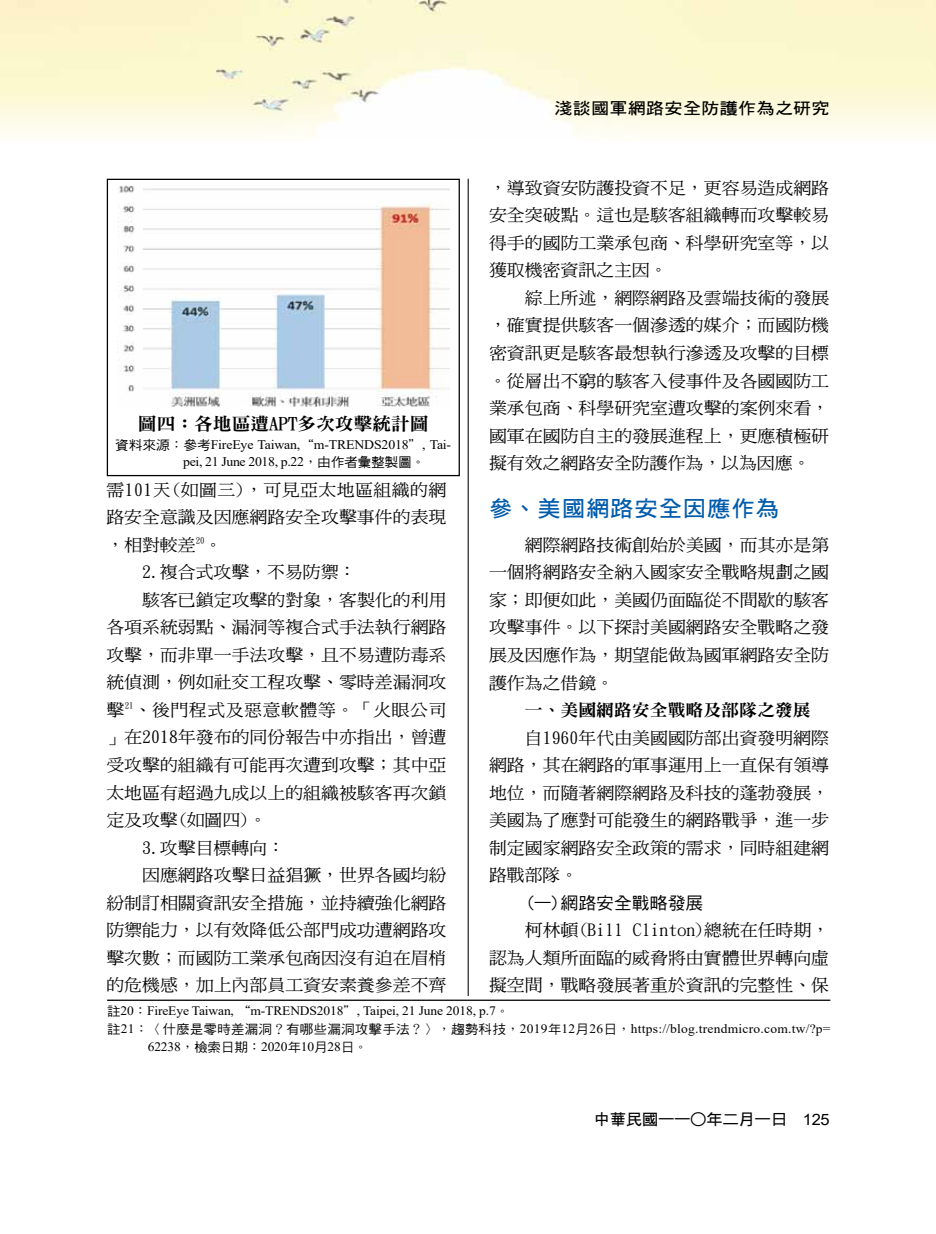
<style>
.page{position:relative;width:936px;height:1234px;background:#fff}
.page>*{position:absolute;margin:0;border:0;box-sizing:border-box;transform-origin:0 0}
.t1{font:22.2px "DF Hei Bd HK BF";letter-spacing:.035em;color:#005bac;scale:1.05 1}
.t2{font:17.85px "DFN Ming XB HK BF";color:#000;scale:1.05 1}
.t3{font:16.95px/27.5px "DF Ming Md HK BF";color:#000;text-align:justify;scale:1.05 1}
.t4{font:16.95px "DF Ming Md HK BF";letter-spacing:.025em;color:#000;scale:1.05 1}
.t5{font:16.95px "DF Ming Md HK BF";letter-spacing:.03em;color:#000;scale:1.05 1}
.t6{font:16.95px "DFN Ming XB HK BF";color:#000;scale:1.05 1}
.t7{font:16.95px "DF Hei Md HK BF";color:#000;scale:1.05 1}
.t8{font:16.2px "DF Hei Bd HK BF";letter-spacing:.02em;color:#000;scale:1.11 1}
.t9{font:15.6px "DF Hei Bd HK BF";letter-spacing:-.025em;color:#000;scale:1.05 1}
.t10{font:13.05px/16.5px "Times New Roman";letter-spacing:-.01em;color:#000;scale:1.05 1}
.t11{font:12.9px "Times New Roman";letter-spacing:-.01em;color:#000;scale:1.05 1}
.t12{font:12.9px "Times New Roman";letter-spacing:.02em;color:#000;scale:1.05 1}
.s1{font-family:"DF Hei Md HK BF"}
.s2{font-family:"DF Kai Shu SB Estd BF"}
.s3{font-family:"DFN Hei XB HK BF"}
.s4{font-family:"Arial"}
</style>
<div class="page">
<img style="left:0;top:0;width:935px;height:137px">
<hr style="left:467px;top:179px;width:1px;height:871px;background:#000">
<img style="left:117px;top:185px;width:332px;height:222px">
<div style="left:107px;top:179px;width:353px;height:297px;border:1px solid #000"></div>
<div style="left:107px;top:995px;width:723px;height:62px;background:#fff"></div>
<hr style="left:107px;top:999px;width:723px;height:1px;background:#000">
<p class="t2" style="left:138px;top:414px;width:278px">圖四：各地區遭APT多次攻擊統計圖</p>
<p class="t10" style="left:183px;top:436px;width:257px;text-indent:-68px"><span class="s1">資料來源</span><span class="s2">：</span><span class="s1">參考</span>FireEye Taiwan,<span class="s2">“</span>m-TRENDS2018<span class="s2">＂</span>, Tai&shy;pei, 21 June 2018, p.22<span class="s2">，</span><span class="s1">由作者彙整製圖</span><span class="s2">。</span></p>
<p class="t4" style="left:106px;top:481px;width:325px">需101天(如圖三)，可見亞太地區組織的網</p>
<p class="t3" style="left:106px;top:503px;width:325px">路安全意識及因應網路安全攻擊事件的表現</p>
<p class="t3" style="left:106px;top:530px;width:112px">，相對較差<sup>20</sup>。</p>
<p class="t3" style="left:142px;top:558px;width:205px">2.複合式攻擊，不易防禦：</p>
<p class="t3" style="left:142px;top:585px;width:291px">駭客已鎖定攻擊的對象，客製化的利用</p>
<p class="t3" style="left:106px;top:613px;width:325px">各項系統弱點、漏洞等複合式手法執行網路</p>
<p class="t3" style="left:106px;top:640px;width:325px">攻擊，而非單一手法攻擊，且不易遭防毒系</p>
<p class="t3" style="left:106px;top:668px;width:325px">統偵測，例如社交工程攻擊、零時差漏洞攻</p>
<p class="t5" style="left:106px;top:701px;width:325px">擊<sup>21</sup>、後門程式及惡意軟體等。「火眼公司</p>
<p class="t3" style="left:106px;top:723px;width:325px">」在2018年發布的同份報告中亦指出，曾遭</p>
<p class="t3" style="left:106px;top:751px;width:325px">受攻擊的組織有可能再次遭到攻擊；其中亞</p>
<p class="t3" style="left:106px;top:778px;width:325px">太地區有超過九成以上的組織被駭客再次鎖</p>
<p class="t3" style="left:106px;top:806px;width:154px">定及攻擊(如圖四)。</p>
<p class="t3" style="left:142px;top:833px;width:137px">3.攻擊目標轉向：</p>
<p class="t3" style="left:142px;top:861px;width:291px">因應網路攻擊日益猖獗，世界各國均紛</p>
<p class="t3" style="left:106px;top:888px;width:325px">紛制訂相關資訊安全措施，並持續強化網路</p>
<p class="t3" style="left:106px;top:916px;width:325px">防禦能力，以有效降低公部門成功遭網路攻</p>
<p class="t3" style="left:106px;top:943px;width:325px">擊次數；而國防工業承包商因沒有迫在眉梢</p>
<p class="t3" style="left:106px;top:971px;width:325px">的危機感，加上內部員工資安素養參差不齊</p>
<p class="t8" style="left:554px;top:100px;width:249px">淺談國軍網路安全防護作為之研究</p>
<p class="t3" style="left:489px;top:174px;width:325px">，導致資安防護投資不足，更容易造成網路安全突破點。這也是駭客組織轉而攻擊較易得手的國防工業承包商、科學研究室等，以獲取機密資訊之主因。</p>
<p class="t3" style="left:489px;top:284px;width:325px;text-indent:36px">綜上所述，網際網路及雲端技術的發展，確實提供駭客一個滲透的媒介；而國防機密資訊更是駭客最想執行滲透及攻擊的目標。從層出不窮的駭客入侵事件及各國國防工業承包商、科學研究室遭攻擊的案例來看，國軍在國防自主的發展進程上，更應積極研擬有效之網路安全防護作為，以為因應。</p>
<h1 class="t1" style="left:489px;top:497px;width:278px">參、美國網路安全因應作為</h1>
<p class="t3" style="left:489px;top:531px;width:325px;text-indent:36px">網際網路技術創始於美國，而其亦是第一個將網路安全納入國家安全戰略規劃之國家；即便如此，美國仍面臨從不間歇的駭客攻擊事件。以下探討美國網路安全戰略之發展及因應作為，期望能做為國軍網路安全防護作為之借鏡。</p>
<p class="t6" style="left:524px;top:701px;width:273px">一、美國網路安全戰略及部隊之發展</p>
<p class="t3" style="left:489px;top:723px;width:325px;text-indent:36px">自1960年代由美國國防部出資發明網際網路，其在網路的軍事運用上一直保有領導地位，而隨著網際網路及科技的蓬勃發展，美國為了應對可能發生的網路戰爭，進一步制定國家網路安全政策的需求，同時組建網路戰部隊。</p>
<p class="t7" style="left:524px;top:894px;width:171px">(一)網路安全戰略發展</p>
<p class="t3" style="left:489px;top:916px;width:325px;text-indent:36px">柯林頓(Bill Clinton)總統在任時期，認為人類所面臨的威脅將由實體世界轉向虛擬空間，戰略發展著重於資訊的完整性、保</p>
<p class="t11" style="left:107px;top:1001px;width:384px"><span class="s1">註</span>20<span class="s2">：</span>FireEye Taiwan, <span class="s2">“</span>m-TRENDS2018<span class="s2">＂</span>, Taipei, 21 June 2018, p.7<span class="s2">。</span></p>
<p class="t12" style="left:107px;top:1019px;width:690px"><span class="s1">註</span>21<span class="s2">：〈</span><span class="s1">什麼是零時差漏洞</span><span class="s2">？</span><span class="s1">有哪些漏洞攻擊手法</span><span class="s2">？〉，</span><span class="s1">趨勢科技</span><span class="s2">，</span>2019<span class="s1">年</span>12<span class="s1">月</span>26<span class="s1">日</span><span class="s2">，</span>https://blog.trendmicro.com.tw/?p=</p>
<p class="t11" style="left:148px;top:1037px;width:211px">62238<span class="s2">，</span><span class="s1">檢索日期</span><span class="s2">：</span>2020<span class="s1">年</span>10<span class="s1">月</span>28<span class="s1">日</span><span class="s2">。</span></p>
<p class="t9" style="left:593px;top:1111px;width:226px">中華民國一一<span class="s3">○</span>年二月一日　<span class="s4">125</span></p>
</div>
